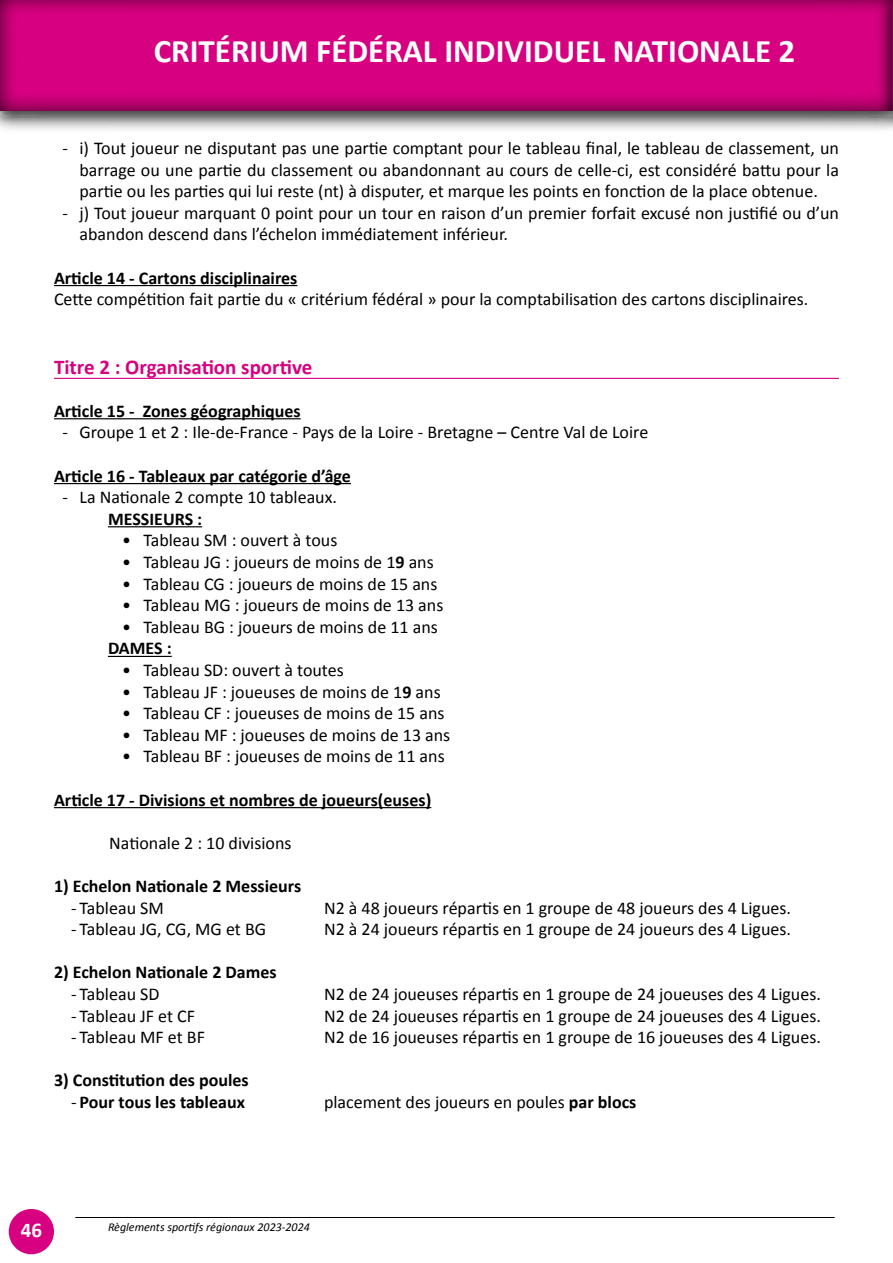
<style>
.page{position:relative;width:893px;height:1263px;background:#fff}
.page>*{position:absolute;margin:0;border:0;box-sizing:border-box;transform-origin:0 0}
.t1{font:700 33px "Calibri";color:#fff}
.t2{font:700 21px "Calibri";color:#d60080}
.t3{font:700 21px "Calibri";color:#fff}
.t4{font:18px/21.6px "Calibri";color:#000;text-align:justify}
.t5{font:700 18px "Calibri";color:#000}
.t6{font:italic 12px "Calibri";color:#000}
.s1{font-weight:700}
.s2{font-weight:400}
</style>
<div class="page">
<hr style="left:75px;top:1217px;width:760px;height:1px;background:#000">
<div style="left:9px;top:1209px;width:45px;height:45px;background:#d60080;border-radius:50%"></div>
<hr style="left:54px;top:285px;width:243px;height:1px;background:#000">
<hr style="left:54px;top:378px;width:785px;height:1px;background:#d60080">
<hr style="left:54px;top:418px;width:247px;height:1px;background:#000">
<hr style="left:54px;top:483px;width:297px;height:1px;background:#000">
<hr style="left:108px;top:526px;width:94px;height:1px;background:#000">
<hr style="left:108px;top:656px;width:64px;height:1px;background:#000">
<hr style="left:54px;top:807px;width:377px;height:1px;background:#000">
<div style="left:0;top:0;width:893px;height:133px;background:#000;opacity:.75"></div>
<div style="left:0;top:0;width:893px;height:111px;background:#000;opacity:.75"></div>
<div style="left:878px;top:0;width:15px;height:133px;background:#000;opacity:.75"></div>
<div style="left:879px;top:0;width:14px;height:111px;background:#000;opacity:.75"></div>
<h1 class="t1" style="left:154px;top:28px;width:643px">CRITÉRIUM FÉDÉRAL INDIVIDUEL NATIONALE 2</h1>
<p class="t4" style="left:80px;top:137px;width:761px;text-indent:-17px">- i) Tout joueur ne disputant pas une partie comptant pour le tableau final, le tableau de classement, un barrage ou une partie du classement ou abandonnant au cours de celle-ci, est considéré battu pour la partie ou les parties qui lui reste (nt) à disputer, et marque les points en fonction de la place obtenue.</p>
<p class="t4" style="left:80px;top:201px;width:761px;text-indent:-17px">- j) Tout joueur marquant 0 point pour un tour en raison d’un premier forfait excusé non justifié ou d’un abandon descend dans l’échelon immédiatement inférieur.</p>
<p class="t5" style="left:54px;top:265px;width:245px">Article 14 - Cartons disciplinaires</p>
<p class="t4" style="left:54px;top:288px;width:756px">Cette compétition fait partie du « critérium fédéral » pour la comptabilisation des cartons disciplinaires.</p>
<p class="t2" style="left:54px;top:352px;width:260px">Titre 2 : Organisation sportive</p>
<p class="t5" style="left:54px;top:398px;width:248px">Article 15 - Zones géographiques</p>
<p class="t4" style="left:63px;top:421px;width:587px">- Groupe 1 et 2 : Ile-de-France - Pays de la Loire - Bretagne – Centre Val de Loire</p>
<p class="t5" style="left:54px;top:463px;width:298px">Article 16 - Tableaux par catégorie d’âge</p>
<p class="t4" style="left:63px;top:486px;width:276px">- La Nationale 2 compte 10 tableaux.</p>
<p class="t5" style="left:108px;top:506px;width:96px">MESSIEURS :</p>
<p class="t4" style="left:122px;top:529px;width:217px">• Tableau SM : ouvert à tous</p>
<p class="t4" style="left:122px;top:551px;width:313px">• Tableau JG : joueurs de moins de 1<span class="s1">9</span> ans</p>
<p class="t4" style="left:122px;top:572px;width:317px">• Tableau CG : joueurs de moins de 15 ans</p>
<p class="t4" style="left:122px;top:594px;width:323px">• Tableau MG : joueurs de moins de 13 ans</p>
<p class="t4" style="left:122px;top:615px;width:317px">• Tableau BG : joueurs de moins de 11 ans</p>
<p class="t5" style="left:108px;top:636px;width:65px">DAMES :</p>
<p class="t4" style="left:122px;top:659px;width:223px">• Tableau SD: ouvert à toutes</p>
<p class="t4" style="left:122px;top:680px;width:320px">• Tableau JF : joueuses de moins de 1<span class="s1">9</span> ans</p>
<p class="t4" style="left:122px;top:702px;width:324px">• Tableau CF : joueuses de moins de 15 ans</p>
<p class="t4" style="left:122px;top:723px;width:330px">• Tableau MF : joueuses de moins de 13 ans</p>
<p class="t4" style="left:122px;top:745px;width:324px">• Tableau BF : joueuses de moins de 11 ans</p>
<p class="t5" style="left:54px;top:787px;width:379px">Article 17 - Divisions et nombres de joueurs(euses)</p>
<p class="t4" style="left:109px;top:831px;width:184px">Nationale 2 : 10 divisions</p>
<p class="t5" style="left:54px;top:873px;width:249px">1) Echelon Nationale 2 Messieurs</p>
<p class="t4" style="left:71px;top:896px;width:94px">- Tableau SM</p>
<p class="t4" style="left:324px;top:896px;width:469px">N2 à 48 joueurs répartis en 1 groupe de 48 joueurs des 4 Ligues.</p>
<p class="t4" style="left:71px;top:918px;width:197px">- Tableau JG, CG, MG et BG</p>
<p class="t4" style="left:324px;top:918px;width:469px">N2 à 24 joueurs répartis en 1 groupe de 24 joueurs des 4 Ligues.</p>
<p class="t5" style="left:54px;top:960px;width:224px">2) Echelon Nationale 2 Dames</p>
<p class="t4" style="left:71px;top:983px;width:90px">- Tableau SD</p>
<p class="t4" style="left:324px;top:983px;width:498px">N2 de 24 joueuses répartis en 1 groupe de 24 joueuses des 4 Ligues.</p>
<p class="t4" style="left:71px;top:1004px;width:126px">- Tableau JF et CF</p>
<p class="t4" style="left:324px;top:1004px;width:498px">N2 de 24 joueuses répartis en 1 groupe de 24 joueuses des 4 Ligues.</p>
<p class="t4" style="left:71px;top:1026px;width:135px">- Tableau MF et BF</p>
<p class="t4" style="left:324px;top:1026px;width:498px">N2 de 16 joueuses répartis en 1 groupe de 16 joueuses des 4 Ligues.</p>
<p class="t5" style="left:54px;top:1068px;width:196px">3) Constitution des poules</p>
<p class="t5" style="left:71px;top:1089px;width:175px"><span class="s2">-</span> Pour tous les tableaux</p>
<p class="t4" style="left:324px;top:1091px;width:314px">placement des joueurs en poules <span class="s1">par blocs</span></p>
<p class="t3" style="left:21px;top:1215px;width:23px">46</p>
<p class="t6" style="left:108px;top:1218px;width:203px">Règlements sportifs régionaux 2023-2024</p>
</div>
